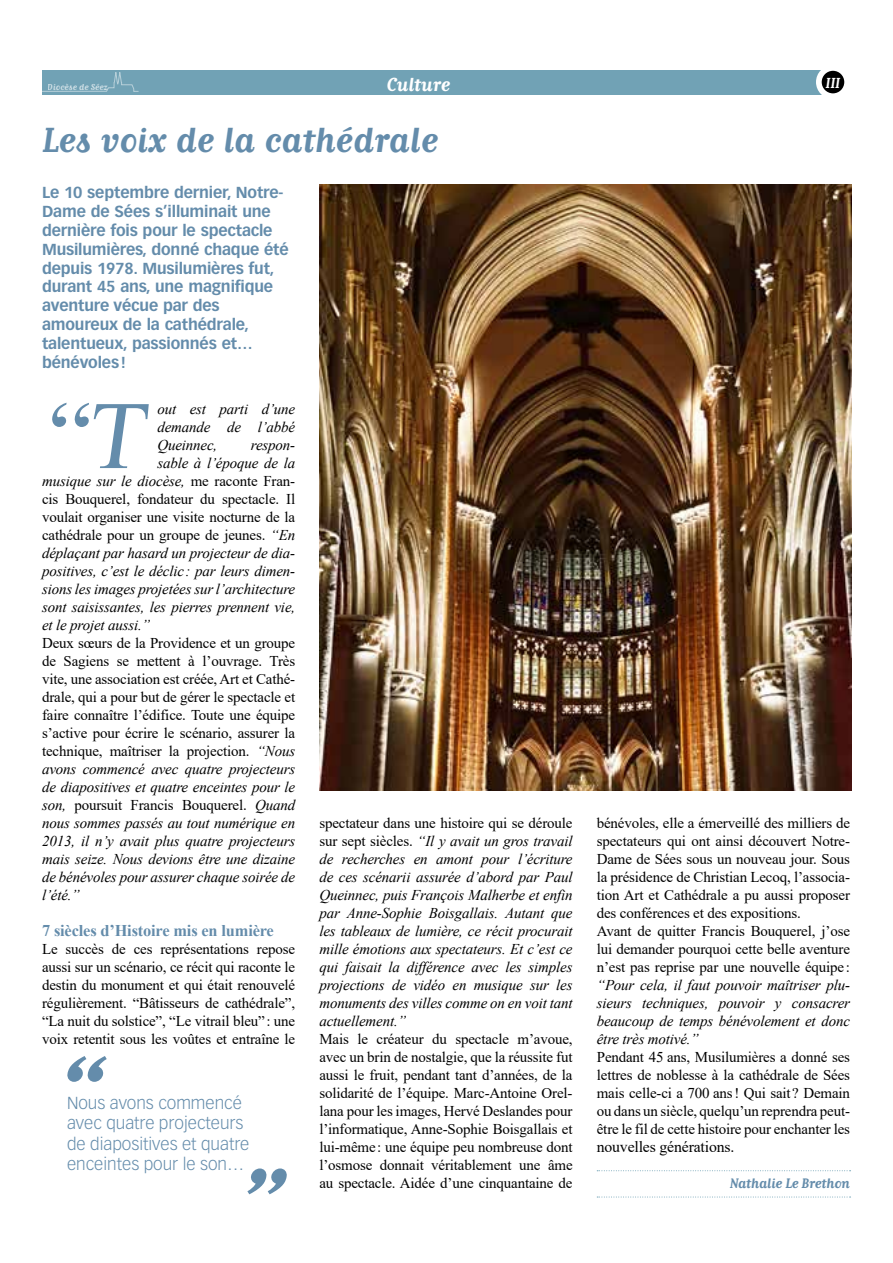
<style>
.page{position:relative;width:893px;height:1263px;background:#fff}
.page>*{position:absolute;margin:0;border:0;box-sizing:border-box;transform-origin:0 0}
.t1{font:96.45px "Times New Roman";color:#648cab}
.t2{font:700 34.2px "Matrix II Script OT";color:#648cab}
.t3{font:700 18.6px "Matrix II Script OT";color:#fff}
.t4{font:300 17.1px/20.5px "Vectora LT Pro";color:#648cab}
.t5{font:700 16.35px "Times New Roman";letter-spacing:-.01em;color:#648cab}
.t6{font:15.75px "Times New Roman";letter-spacing:-.01em;color:#000}
.t7{font:700 15.6px/18.9px "Vectora LT Pro";letter-spacing:-.01em;color:#648cab}
.t8{font:15px/18px "Times New Roman";letter-spacing:-.01em;color:#000;text-align:justify}
.t9{font:italic 15px/18px "Times New Roman";letter-spacing:-.01em;color:#000;text-align:justify}
.t10{font:700 14.25px "Matrix II Script OT";color:#fff}
.t11{font:700 13.5px "Matrix II Script OT";letter-spacing:-.01em;color:#648cab}
.t12{font:700 8.55px "Matrix II Script OT";color:#fff}
.s1{font-style:normal}
.s2{font-style:italic}
</style>
<div class="page">
<div style="left:42px;top:70px;width:790px;height:24px;background:#71a2b5"></div>
<div style="left:819px;top:68px;width:28px;height:28px;background:#000;border-radius:50%"></div>
<div style="left:816px;top:65px;width:34px;height:34px;border:6px solid #fff;border-radius:50%"></div>
<svg style="left:42px;top:72px;width:97px;height:20px"></svg>
<svg style="left:597px;top:1170px;width:254px;height:1px"></svg>
<svg style="left:597px;top:1197px;width:254px;height:1px"></svg>
<svg style="left:67px;top:1056px;width:40px;height:26px"></svg>
<svg style="left:247px;top:1168px;width:40px;height:26px"></svg>
<img style="left:319px;top:184px;width:532px;height:607px">
<p class="t12" style="left:48px;top:82px;width:61px">Diocèse de Séez</p>
<p class="t3" style="left:386px;top:73px;width:65px">Culture</p>
<p class="t10" style="left:826px;top:74px;width:16px">III</p>
<h2 class="t2" style="left:42px;top:119px;width:398px">Les voix de la cathédrale</h2>
<p class="t7" style="left:42px;top:183px;width:248px">Le 10 septembre dernier, Notre-<br>Dame de Sées s’illuminait une dernière fois pour le spectacle<br>Musilumières, donné chaque été depuis 1978. Musilumières fut, durant 45 ans, une magnifique aventure vécue par des amoureux de la cathédrale, talentueux, passionnés et… bénévoles!</p>
<h1 class="t1" style="left:42px;top:368px;width:121px">“T</h1>
<p class="t9" style="left:157px;top:400px;width:139px">out est parti d’une demande de l’abbé Queinnec,</p>
<p class="t9" style="left:251px;top:436px;width:46px">respon-</p>
<p class="t9" style="left:157px;top:454px;width:139px">sable à l’époque de la</p>
<p class="t9" style="left:42px;top:472px;width:255px">musique sur le diocèse, <span class="s1">me raconte Fran-</span></p>
<p class="t8" style="left:42px;top:490px;width:255px">cis Bouquerel, fondateur du spectacle. Il</p>
<p class="t8" style="left:42px;top:508px;width:255px">voulait organiser une visite nocturne de la</p>
<p class="t8" style="left:42px;top:526px;width:255px">cathédrale pour un groupe de jeunes. <span class="s2">“En</span></p>
<p class="t9" style="left:42px;top:544px;width:255px">déplaçant par hasard un projecteur de dia-</p>
<p class="t9" style="left:42px;top:562px;width:255px">positives, c’est le déclic: par leurs dimen-</p>
<p class="t9" style="left:42px;top:580px;width:255px">sions les images projetées sur l’architecture</p>
<p class="t9" style="left:42px;top:598px;width:255px">sont saisissantes, les pierres prennent vie,</p>
<p class="t9" style="left:42px;top:616px;width:110px">et le projet aussi.”</p>
<p class="t8" style="left:42px;top:634px;width:255px">Deux sœurs de la Providence et un groupe de Sagiens se mettent à l’ouvrage. Très vite, une association est créée, Art et Cathé&shy;drale, qui a pour but de gérer le spectacle et faire connaître l’édifice. Toute une équipe s’active pour écrire le scénario, assurer la technique, maîtriser la projection. <span class="s2">“Nous avons commencé avec quatre projecteurs de diapositives et quatre enceintes pour le son,</span> poursuit Francis Bouquerel. <span class="s2">Quand nous sommes passés au tout numérique en 2013, il n’y avait plus quatre projecteurs mais seize. Nous devions être une dizaine de bénévoles pour assurer chaque soirée de l’été.”</span></p>
<p class="t5" style="left:42px;top:919px;width:233px">7 siècles d’Histoire mis en lumière</p>
<p class="t8" style="left:42px;top:940px;width:255px">Le succès de ces représentations repose aussi sur un scénario, ce récit qui raconte le destin du monument et qui était renouvelé régulièrement. “Bâtisseurs de cathédrale”, “La nuit du solstice”, “Le vitrail bleu”: une voix retentit sous les voûtes et entraîne le</p>
<p class="t4" style="left:67px;top:1092px;width:184px">Nous avons commencé avec quatre projecteurs de diapositives et quatre enceintes pour le son…</p>
<p class="t9" style="left:319px;top:814px;width:255px"><span class="s1">spectateur dans une histoire qui se déroule sur sept siècles.</span> “Il y avait un gros travail de recherches en amont pour l’écriture de ces scénarii assurée d’abord par Paul Queinnec, puis François Malherbe et enfin par Anne-Sophie Boisgallais. Autant que les tableaux de lumière, ce récit procurait mille émotions aux spectateurs. Et c’est ce qui faisait la différence avec les simples projections de vidéo en musique sur les monuments des villes comme on en voit tant actuellement.”</p>
<p class="t8" style="left:319px;top:1030px;width:255px">Mais le créateur du spectacle m’avoue, avec un brin de nostalgie, que la réussite fut aussi le fruit, pendant tant d’années, de la solidarité de l’équipe. Marc-Antoine Orel&shy;lana pour les images, Hervé Deslandes pour l’informatique, Anne-Sophie Boisgallais et lui-même: une équipe peu nombreuse dont l’osmose donnait véritablement une âme au spectacle. Aidée d’une cinquantaine de</p>
<p class="t8" style="left:597px;top:814px;width:255px;text-align:left">bénévoles, elle a émerveillé des milliers de spectateurs qui ont ainsi découvert Notre-Dame de Sées sous un nouveau jour. Sous la présidence de Christian Lecoq, l’associa&shy;tion Art et Cathédrale a pu aussi proposer des conférences et des expositions.<br>Avant de quitter Francis Bouquerel, j’ose lui demander pourquoi cette belle aventure n’est pas reprise par une nouvelle équipe:</p>
<p class="t9" style="left:597px;top:976px;width:255px">“Pour cela, il faut pouvoir maîtriser plu&shy;sieurs techniques, pouvoir y consacrer beaucoup de temps bénévolement et donc être très motivé.”</p>
<p class="t8" style="left:597px;top:1048px;width:255px">Pendant 45 ans, Musilumières a donné ses lettres de noblesse à la cathédrale de Sées mais celle-ci a 700 ans! Qui sait? Demain ou dans un siècle, quelqu’un reprendra peut&shy;être le fil de cette histoire pour enchanter les</p>
<p class="t6" style="left:597px;top:1136px;width:139px">nouvelles générations.</p>
<p class="t11" style="left:730px;top:1175px;width:122px">Nathalie Le Brethon</p>
</div>
